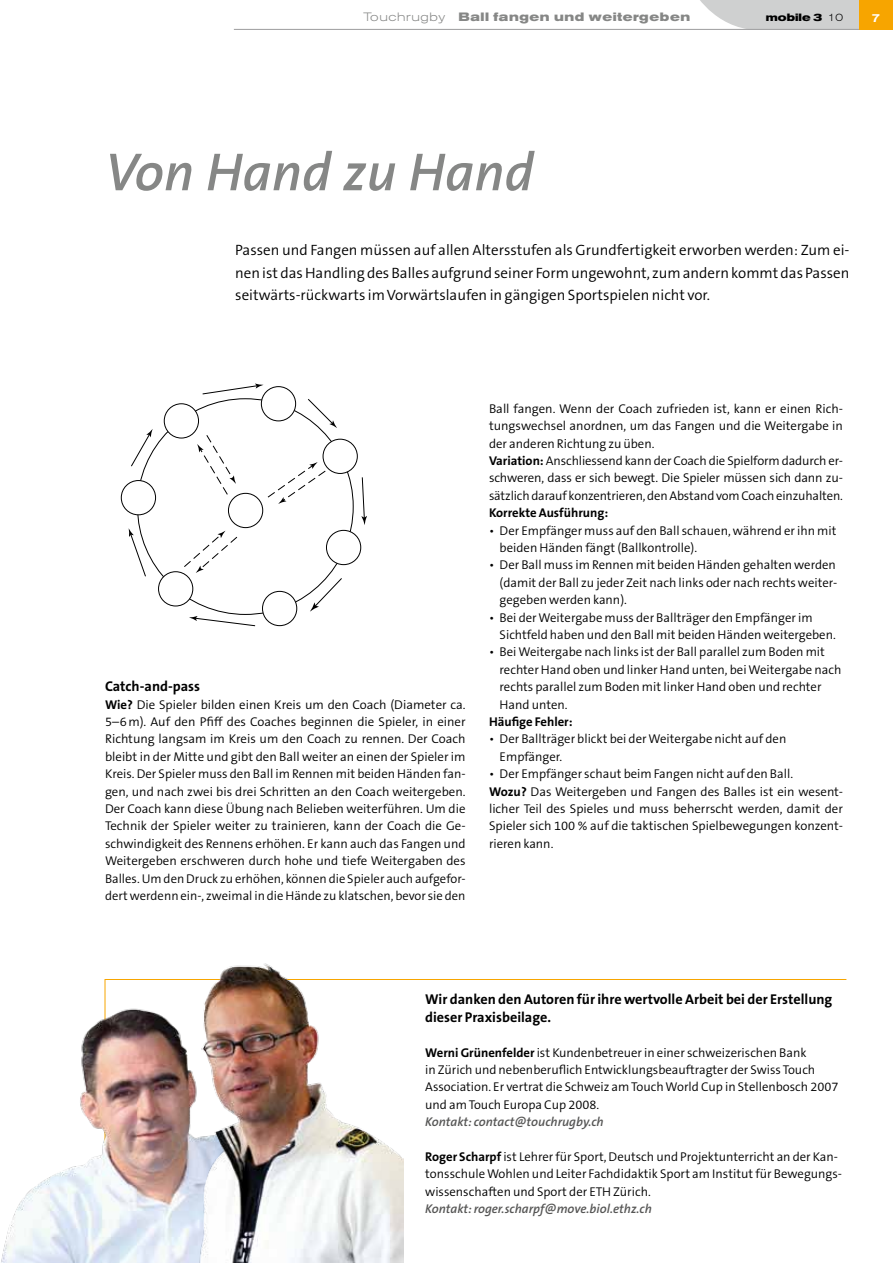
<style>
.page{position:relative;width:893px;height:1263px;background:#fff}
.page>*{position:absolute;margin:0;border:0;box-sizing:border-box;transform-origin:0 0}
.t1{font:italic 600 54px "The Sans B6";color:#868786}
.t2{font:300 15px/22.5px "The Sans B4";color:#000;text-align:justify}
.t3{font:700 14.25px/17.4px "The Sans B7";color:#000}
.t4{font:300 12.75px/17.4px "The Sans B4";color:#000}
.t5{font:italic 600 12.75px "The Sans B6";color:#565655}
.t6{font:700 12.75px "The Sans B7";color:#000}
.t7{font:700 expanded 12px "Akzidenz Grotesk BE";letter-spacing:.05em;color:#868786}
.t8{font:500 expanded 12px "Akzidenz Grotesk BE";color:#fff}
.t9{font:700 expanded 10.5px "Akzidenz Grotesk BE";color:#000}
.s1{font-weight:300}
.s2{font-family:"The Sans B7";font-weight:700}
</style>
<div class="page">
<svg style="left:691px;top:0;width:168px;height:29px"></svg>
<div style="left:859px;top:0;width:34px;height:30px;background:#f7a500"></div>
<hr style="left:234px;top:29px;width:625px;height:1px;background:#9c9c9d">
<img style="left:1px;top:988px;width:164px;height:275px">
<div style="left:164px;top:403px;width:35px;height:35px;border:1px solid #000;border-radius:50%"></div>
<div style="left:261px;top:386px;width:35px;height:35px;border:1px solid #000;border-radius:50%"></div>
<div style="left:228px;top:493px;width:35px;height:35px;border:1px solid #000;border-radius:50%"></div>
<div style="left:323px;top:439px;width:35px;height:35px;border:1px solid #000;border-radius:50%"></div>
<div style="left:326px;top:530px;width:35px;height:35px;border:1px solid #000;border-radius:50%"></div>
<div style="left:262px;top:591px;width:35px;height:35px;border:1px solid #000;border-radius:50%"></div>
<div style="left:158px;top:571px;width:35px;height:35px;border:1px solid #000;border-radius:50%"></div>
<div style="left:121px;top:480px;width:35px;height:35px;border:1px solid #000;border-radius:50%"></div>
<svg style="left:307px;top:399px;width:30px;height:33px"></svg>
<svg style="left:361px;top:477px;width:6px;height:48px"></svg>
<svg style="left:306px;top:577px;width:36px;height:35px"></svg>
<svg style="left:128px;top:522px;width:18px;height:55px"></svg>
<svg style="left:131px;top:429px;width:25px;height:38px"></svg>
<svg style="left:267px;top:458px;width:59px;height:46px"></svg>
<svg style="left:183px;top:530px;width:55px;height:47px"></svg>
<svg style="left:197px;top:435px;width:42px;height:60px"></svg>
<svg style="left:202px;top:383px;width:68px;height:12px"></svg>
<svg style="left:189px;top:614px;width:67px;height:12px"></svg>
<img style="left:165px;top:963px;width:238px;height:300px">
<p class="t7" style="left:363px;top:10px;width:328px"><span class="s1">Touchrugby</span> Ball fangen und weitergeben</p>
<p class="t9" style="left:766px;top:11px;width:79px">mobile 3 <span class="s1">10</span></p>
<p class="t8" style="left:871px;top:10px;width:10px">7</p>
<h1 class="t1" style="left:105px;top:144px;width:430px">Von Hand zu Hand</h1>
<p class="t2" style="left:235px;top:240px;width:616px">Passen und Fangen müssen auf allen Altersstufen als Grundfertigkeit erworben werden: Zum ei&shy;nen ist das Handling des Balles aufgrund seiner Form ungewohnt, zum andern kommt das Passen seitwärts-rückwarts im Vorwärtslaufen in gängigen Sportspielen nicht vor.</p>
<p class="t3" style="left:105px;top:678px;width:97px">Catch-and-pass</p>
<p class="t4" style="left:105px;top:696px;width:362px;text-align:justify"><span class="s2">Wie?</span> Die Spieler bilden einen Kreis um den Coach (Diameter ca.<br>5–6m). Auf den Pfiff des Coaches beginnen die Spieler, in einer Richtung langsam im Kreis um den Coach zu rennen. Der Coach bleibt in der Mitte und gibt den Ball weiter an einen der Spieler im Kreis. Der Spieler muss den Ball im Rennen mit beiden Händen fan&shy;gen, und nach zwei bis drei Schritten an den Coach weitergeben.<br>Der Coach kann diese Übung nach Belieben weiterführen. Um die Technik der Spieler weiter zu trainieren, kann der Coach die Ge&shy;schwindigkeit des Rennens erhöhen. Er kann auch das Fangen und Weitergeben erschweren durch hohe und tiefe Weitergaben des Balles. Um den Druck zu erhöhen, können die Spieler auch aufgefor&shy;dert werdenn ein-, zweimal in die Hände zu klatschen, bevor sie den</p>
<p class="t4" style="left:489px;top:400px;width:355px">Ball fangen. Wenn der Coach zufrieden ist, kann er einen Rich&shy;tungswechsel anordnen, um das Fangen und die Weitergabe in der anderen Richtung zu üben.<br><span class="s2">Variation:</span> Anschliessend kann der Coach die Spielform dadurch er&shy;schweren, dass er sich bewegt. Die Spieler müssen sich dann zu&shy;sätzlich darauf konzentrieren, den Abstand vom Coach einzuhalten.</p>
<p class="t6" style="left:489px;top:506px;width:121px">Korrekte Ausführung:</p>
<p class="t4" style="left:500px;top:522px;width:338px;text-indent:-11px">• Der Empfänger muss auf den Ball schauen, während er ihn mit beiden Händen fängt (Ballkontrolle).</p>
<p class="t4" style="left:500px;top:557px;width:339px;text-align:justify;text-indent:-11px">• Der Ball muss im Rennen mit beiden Händen gehalten werden (damit der Ball zu jeder Zeit nach links oder nach rechts weiter&shy;gegeben werden kann).</p>
<p class="t4" style="left:500px;top:609px;width:338px;text-indent:-11px">• Bei der Weitergabe muss der Ballträger den Empfänger im<br>Sichtfeld haben und den Ball mit beiden Händen weitergeben.</p>
<p class="t4" style="left:500px;top:644px;width:343px;text-indent:-11px">• Bei Weitergabe nach links ist der Ball parallel zum Boden mit rechter Hand oben und linker Hand unten, bei Weitergabe nach rechts parallel zum Boden mit linker Hand oben und rechter Hand unten.</p>
<p class="t6" style="left:489px;top:715px;width:85px">Häufige Fehler:</p>
<p class="t4" style="left:500px;top:731px;width:288px;text-indent:-11px">• Der Ballträger blickt bei der Weitergabe nicht auf den<br>Empfänger.</p>
<p class="t4" style="left:489px;top:766px;width:356px">• Der Empfänger schaut beim Fangen nicht auf den Ball.<br><span class="s2">Wozu?</span> Das Weitergeben und Fangen des Balles ist ein wesent&shy;licher Teil des Spieles und muss beherrscht werden, damit der Spieler sich 100 % auf die taktischen Spielbewegungen konzent&shy;rieren kann.</p>
<p class="t3" style="left:425px;top:992px;width:409px">Wir danken den Autoren für ihre wertvolle Arbeit bei der Erstellung dieser Praxisbeilage.</p>
<p class="t4" style="left:425px;top:1044px;width:415px"><span class="s2">Werni Grünenfelder</span> ist Kundenbetreuer in einer schweizerischen Bank<br>in Zürich und nebenberuflich Entwicklungsbeauftragter der Swiss Touch Association. Er vertrat die Schweiz am Touch World Cup in Stellenbosch 2007 und am Touch Europa Cup 2008.</p>
<p class="t5" style="left:425px;top:1115px;width:180px">Kontakt: contact@touchrugby.ch</p>
<p class="t4" style="left:425px;top:1149px;width:418px"><span class="s2">Roger Scharpf</span> ist Lehrer für Sport, Deutsch und Projektunterricht an der Kan&shy;tonsschule Wohlen und Leiter Fachdidaktik Sport am Institut für Bewegungs&shy;wissenschaften und Sport der ETH Zürich.</p>
<p class="t5" style="left:425px;top:1202px;width:228px">Kontakt: roger.scharpf@move.biol.ethz.ch</p>
</div>
